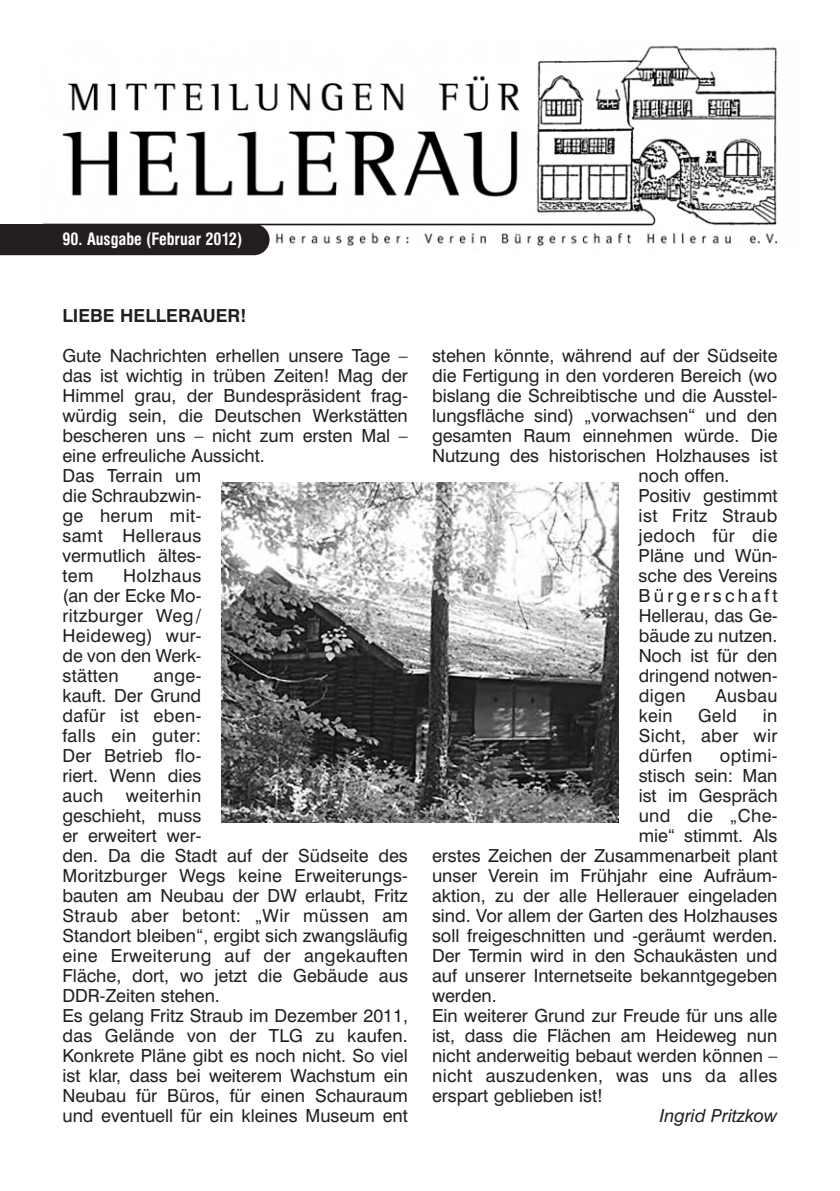
<style>
.page{position:relative;width:840px;height:1191px;background:#fff}
.page>*{position:absolute;margin:0;border:0;box-sizing:border-box;transform-origin:0 0}
.t1{font:18px/20px "Swiss 721 BT";color:#231f20}
.t2{font:18px "Swiss 721 BT";letter-spacing:.02em;color:#231f20}
.t3{font:700 18px "Swiss 721 BT";color:#231f20}
.t4{font:italic 18px "Swiss 721 BT";color:#231f20}
.t5{font:18px "Swiss 721 BT";letter-spacing:.18em;color:#231f20}
.t6{font:700 condensed 16.6px "Swiss 721 BT";color:#fff}
</style>
<div class="page">
<img style="left:44px;top:45px;width:734px;height:202px">
<div style="left:0;top:224px;width:269px;height:31px;background:#231f20"></div>
<img style="left:221px;top:482px;width:397px;height:340px">
<p class="t6" style="left:62px;top:232px;width:181px">90. Ausgabe (Februar 2012)</p>
<p class="t3" style="left:62px;top:309px;width:185px">LIEBE HELLERAUER!</p>
<p class="t1" style="left:62px;top:347px;width:347px">Gute Nachrichten erhellen unsere Tage – das ist wichtig in trüben Zeiten! Mag der<br>Himmel grau, der Bundespräsident frag&shy;würdig sein, die Deutschen Werkstätten bescheren uns – nicht zum ersten Mal – eine erfreuliche Aussicht.<br>Das Terrain um<br>die Schraubzwin-<br>ge herum mit-<br>samt Helleraus<br>vermutlich ältes-<br>tem</p>
<p class="t1" style="left:62px;top:567px;width:140px;text-align:justify;text-indent:61px">Holzhaus (an der Ecke Mo&shy;ritzburger Weg/ Heideweg) wur&shy;de von den Werk&shy;stätten</p>
<p class="t1" style="left:62px;top:667px;width:347px;text-indent:91px">ange-<br>kauft. Der Grund<br>dafür ist eben-<br>falls ein guter:<br>Der Betrieb flo-<br>riert. Wenn dies<br>auch weiterhin<br>geschieht, muss<br>er erweitert wer-<br>den. Da die Stadt auf der Südseite des<br>Moritzburger Wegs keine Erweiterungs&shy;bauten am Neubau der DW erlaubt, Fritz<br>Straub aber betont: „Wir müssen am<br>Standort bleiben“, ergibt sich zwangsläufig eine Erweiterung auf der angekauften<br>Fläche, dort, wo jetzt die Gebäude aus<br>DDR-Zeiten stehen.<br>Es gelang Fritz Straub im Dezember 2011, das Gelände von der TLG zu kaufen.<br>Konkrete Pläne gibt es noch nicht. So viel ist klar, dass bei weiterem Wachstum ein<br>Neubau für Büros, für einen Schauraum und eventuell für ein kleines Museum ent</p>
<p class="t1" style="left:432px;top:347px;width:347px">stehen könnte, während auf der Südseite</p>
<p class="t1" style="left:432px;top:367px;width:347px">die Fertigung in den vorderen Bereich (wo</p>
<p class="t1" style="left:432px;top:387px;width:347px">bislang die Schreibtische und die Ausstel-</p>
<p class="t1" style="left:432px;top:407px;width:347px">lungsfläche sind) „vorwachsen“ und den</p>
<p class="t1" style="left:432px;top:427px;width:347px">gesamten Raum einnehmen würde. Die</p>
<p class="t1" style="left:432px;top:447px;width:347px">Nutzung des historischen Holzhauses ist</p>
<p class="t1" style="left:638px;top:467px;width:92px">noch offen.</p>
<p class="t1" style="left:638px;top:487px;width:140px">Positiv gestimmt</p>
<p class="t2" style="left:638px;top:509px;width:140px">ist Fritz Straub</p>
<p class="t2" style="left:638px;top:529px;width:140px">jedoch für die</p>
<p class="t1" style="left:638px;top:547px;width:140px">Pläne und Wün-</p>
<p class="t1" style="left:638px;top:567px;width:140px">sche des Vereins</p>
<p class="t5" style="left:638px;top:589px;width:140px">Bürgerschaft</p>
<p class="t1" style="left:638px;top:607px;width:140px">Hellerau, das Ge-</p>
<p class="t1" style="left:638px;top:627px;width:140px">bäude zu nutzen.</p>
<p class="t1" style="left:638px;top:647px;width:140px">Noch ist für den</p>
<p class="t1" style="left:638px;top:667px;width:140px">dringend notwen-</p>
<p class="t1" style="left:638px;top:687px;width:49px">digen</p>
<p class="t1" style="left:715px;top:687px;width:64px">Ausbau</p>
<p class="t1" style="left:638px;top:707px;width:35px">kein</p>
<p class="t1" style="left:697px;top:707px;width:40px">Geld</p>
<p class="t1" style="left:638px;top:707px;width:140px;text-align:justify;text-indent:124px">in Sicht, aber wir dürfen</p>
<p class="t1" style="left:719px;top:747px;width:59px">optimi-</p>
<p class="t1" style="left:638px;top:767px;width:140px">stisch sein: Man</p>
<p class="t1" style="left:638px;top:787px;width:140px">ist im Gespräch</p>
<p class="t2" style="left:638px;top:809px;width:140px">und die „Che-</p>
<p class="t1" style="left:638px;top:827px;width:140px">mie“ stimmt. Als</p>
<p class="t1" style="left:432px;top:847px;width:347px">erstes Zeichen der Zusammenarbeit plant</p>
<p class="t1" style="left:432px;top:867px;width:347px">unser Verein im Frühjahr eine Aufräum-</p>
<p class="t1" style="left:432px;top:887px;width:347px">aktion, zu der alle Hellerauer eingeladen</p>
<p class="t1" style="left:432px;top:907px;width:347px">sind. Vor allem der Garten des Holzhauses</p>
<p class="t1" style="left:432px;top:927px;width:347px">soll freigeschnitten und -geräumt werden.</p>
<p class="t1" style="left:432px;top:947px;width:347px">Der Termin wird in den Schaukästen und</p>
<p class="t1" style="left:432px;top:967px;width:347px">auf unserer Internetseite bekanntgegeben</p>
<p class="t1" style="left:432px;top:987px;width:66px">werden.</p>
<p class="t1" style="left:432px;top:1007px;width:347px">Ein weiterer Grund zur Freude für uns alle</p>
<p class="t1" style="left:432px;top:1027px;width:347px">ist, dass die Flächen am Heideweg nun</p>
<p class="t1" style="left:432px;top:1047px;width:347px">nicht anderweitig bebaut werden können –</p>
<p class="t2" style="left:432px;top:1069px;width:347px">nicht auszudenken, was uns da alles</p>
<p class="t1" style="left:432px;top:1087px;width:172px">erspart geblieben ist!</p>
<p class="t4" style="left:659px;top:1109px;width:119px">Ingrid Pritzkow</p>
</div>
